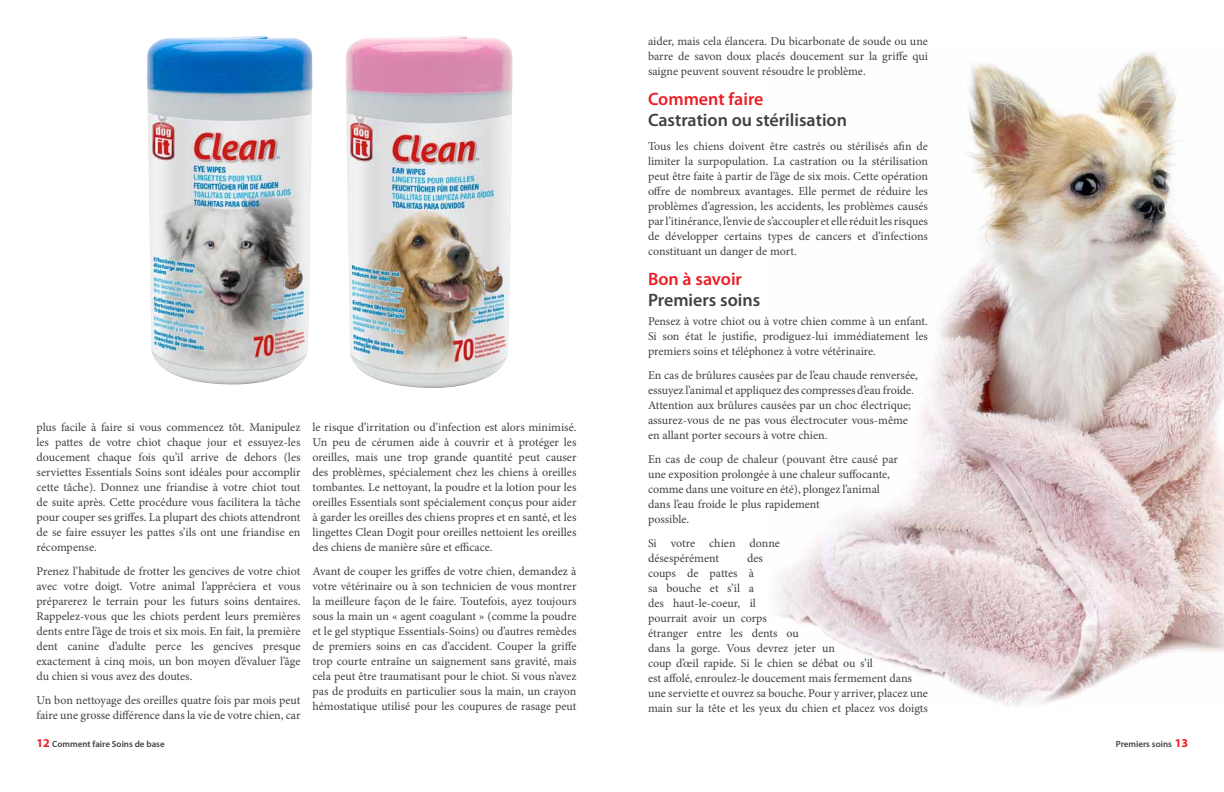
<style>
.page{position:relative;width:1224px;height:792px;background:#fff}
.page>*{position:absolute;margin:0;border:0;box-sizing:border-box;transform-origin:0 0}
.t1{font:600 18px "Myriad Pro";color:#414042}
.t2{font:600 18px "Myriad Pro";color:#ed1d24}
.t3{font:12px/15px "Minion Pro";color:#414042;text-align:justify}
.t4{font:600 9px "Myriad Pro";color:#414042}
.s1{font-weight:700;font-size:12px;color:#ed1d24}
</style>
<div class="page">
<img style="left:777px;top:51px;width:447px;height:655px">
<img style="left:147px;top:36px;width:165px;height:349px">
<img style="left:346px;top:36px;width:167px;height:352px">
<p class="t3" style="left:36px;top:420px;width:266px">plus facile à faire si vous commencez tôt. Manipulez les pattes de votre chiot chaque jour et essuyez-les doucement chaque fois qu’il arrive de dehors (les serviettes Essentials Soins sont idéales pour accomplir cette tâche). Donnez une friandise à votre chiot tout de suite après. Cette procédure vous facilitera la tâche pour couper ses griffes. La plupart des chiots attendront de se faire essuyer les pattes s’ils ont une friandise en récompense.</p>
<p class="t3" style="left:36px;top:564px;width:266px">Prenez l’habitude de frotter les gencives de votre chiot avec votre doigt. Votre animal l’appréciera et vous préparerez le terrain pour les futurs soins dentaires.<br>Rappelez-vous que les chiots perdent leurs premières dents entre l’âge de trois et six mois. En fait, la première dent canine d’adulte perce les gencives presque exactement à cinq mois, un bon moyen d’évaluer l’âge du chien si vous avez des doutes.</p>
<p class="t3" style="left:36px;top:693px;width:266px">Un bon nettoyage des oreilles quatre fois par mois peut faire une grosse différence dans la vie de votre chien, car</p>
<p class="t4" style="left:36px;top:738px;width:130px"><span class="s1">12</span> Comment faire Soins de base</p>
<p class="t3" style="left:312px;top:420px;width:266px">le risque d’irritation ou d’infection est alors minimisé.<br>Un peu de cérumen aide à couvrir et à protéger les oreilles, mais une trop grande quantité peut causer des problèmes, spécialement chez les chiens à oreilles tombantes. Le nettoyant, la poudre et la lotion pour les oreilles Essentials sont spécialement conçus pour aider à garder les oreilles des chiens propres et en santé, et les lingettes Clean Dogit pour oreilles nettoient les oreilles des chiens de manière sûre et efficace.</p>
<p class="t3" style="left:312px;top:564px;width:266px">Avant de couper les griffes de votre chien, demandez à votre vétérinaire ou à son technicien de vous montrer la meilleure façon de le faire. Toutefois, ayez toujours sous la main un « agent coagulant » (comme la poudre et le gel styptique Essentials-Soins) ou d’autres remèdes de premiers soins en cas d’accident. Couper la griffe trop courte entraîne un saignement sans gravité, mais cela peut être traumatisant pour le chiot. Si vous n’avez pas de produits en particulier sous la main, un crayon hémostatique utilisé pour les coupures de rasage peut</p>
<p class="t3" style="left:648px;top:33px;width:281px">aider, mais cela élancera. Du bicarbonate de soude ou une barre de savon doux placés doucement sur la griffe qui saigne peuvent souvent résoudre le problème.</p>
<h1 class="t2" style="left:648px;top:87px;width:117px">Comment faire</h1>
<h1 class="t1" style="left:648px;top:108px;width:201px">Castration ou stérilisation</h1>
<p class="t3" style="left:648px;top:138px;width:282px">Tous les chiens doivent être castrés ou stérilisés afin de limiter la surpopulation. La castration ou la stérilisation peut être faite à partir de l’âge de six mois. Cette opération offre de nombreux avantages. Elle permet de réduire les problèmes d’agression, les accidents, les problèmes causés par l’itinérance, l’envie de s’accoupler et elle réduit les risques de développer certains types de cancers et d’infections constituant un danger de mort.</p>
<h1 class="t2" style="left:648px;top:267px;width:96px">Bon à savoir</h1>
<h1 class="t1" style="left:648px;top:288px;width:114px">Premiers soins</h1>
<p class="t3" style="left:648px;top:314px;width:282px">Pensez à votre chiot ou à votre chien comme à un enfant.<br>Si son état le justifie, prodiguez-lui immédiatement les premiers soins et téléphonez à votre vétérinaire.</p>
<p class="t3" style="left:648px;top:368px;width:271px;text-align:left">En cas de brûlures causées par de l’eau chaude renversée, essuyez l’animal et appliquez des compresses d’eau froide.<br>Attention aux brûlures causées par un choc électrique; assurez-vous de ne pas vous électrocuter vous-même en allant porter secours à votre chien.</p>
<p class="t3" style="left:648px;top:452px;width:252px;text-align:left">En cas de coup de chaleur (pouvant être causé par une exposition prolongée à une chaleur suffocante, comme dans une voiture en été), plongez l’animal dans l’eau froide le plus rapidement<br>possible.</p>
<p class="t3" style="left:648px;top:536px;width:134px">Si votre chien donne désespérément</p>
<p class="t3" style="left:648px;top:551px;width:282px;text-align:left;text-indent:99px">des<br>coups de pattes à<br>sa bouche et s’il a<br>des haut-le-coeur, il<br>pourrait avoir un corps<br>étranger entre les dents ou<br>dans la gorge. Vous devrez jeter un<br>coup d’œil rapide. Si le chien se débat ou s’il<br>est affolé, enroulez-le doucement mais fermement dans une serviette et ouvrez sa bouche. Pour y arriver, placez une main sur la tête et les yeux du chien et placez vos doigts</p>
<p class="t4" style="left:1116px;top:738px;width:74px">Premiers soins <span class="s1">13</span></p>
</div>
